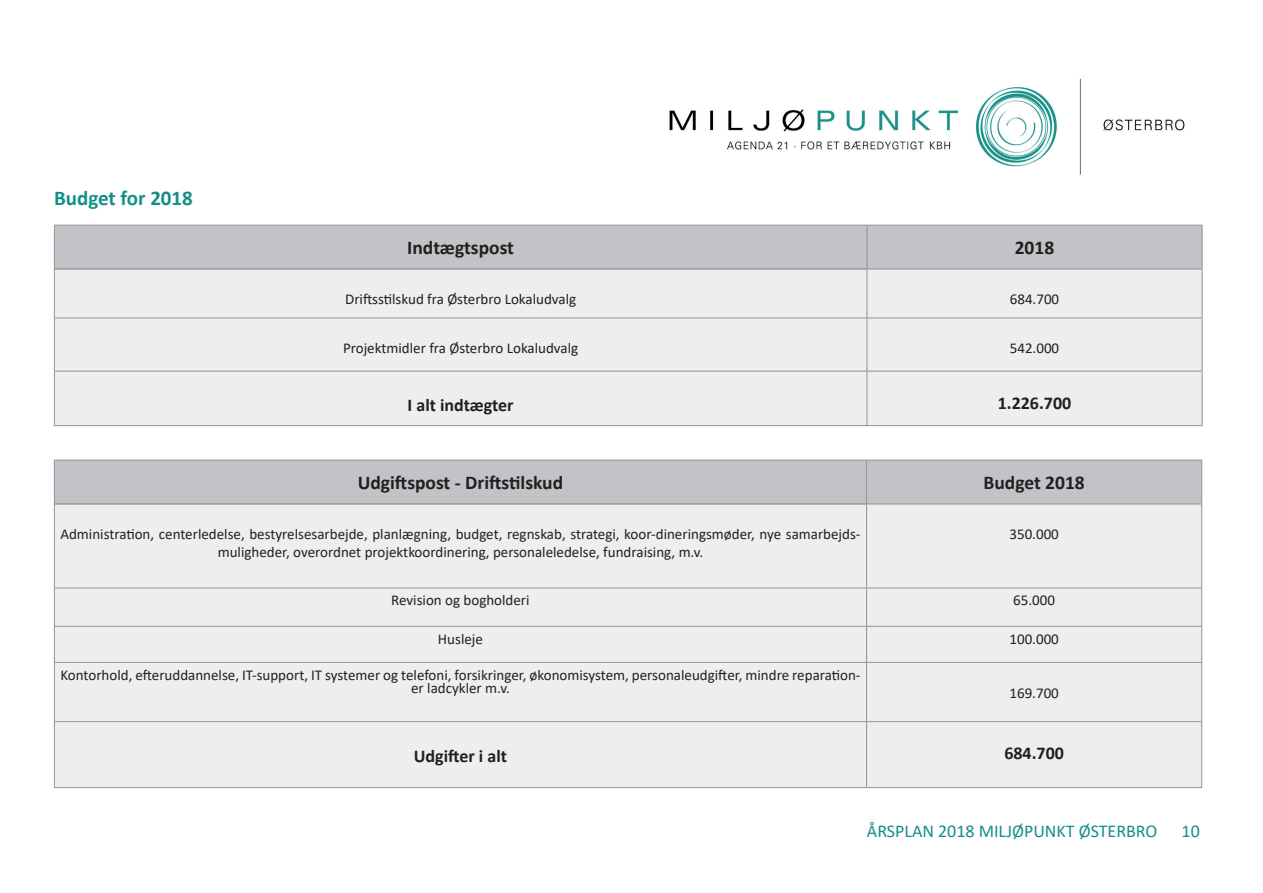
<style>
.page{position:relative;width:1263px;height:893px;background:#fff}
.page>*{position:absolute;margin:0;border:0;box-sizing:border-box;transform-origin:0 0}
.t1{font:700 21px "Calibri";color:#148f88}
.t2{font:700 19.5px "Calibri";color:#231f20}
.t3{font:700 18px "Calibri";color:#231f20}
.t4{font:18px "Calibri";color:#148f88}
.t5{font:15px/18px "Calibri";color:#231f20;text-align:center}
</style>
<div class="page">
<img style="left:669px;top:78px;width:516px;height:97px">
<div style="left:55px;top:226px;width:1147px;height:43px;background:#c2c3c6"></div>
<div style="left:55px;top:270px;width:1147px;height:155px;background:#eeeeef"></div>
<hr style="left:54px;top:225px;width:813px;height:1px;background:#919396">
<hr style="left:54px;top:226px;width:1px;height:43px;background:#919396">
<hr style="left:1202px;top:371px;width:1px;height:54px;background:#919396">
<hr style="left:867px;top:425px;width:335px;height:1px;background:#919396">
<hr style="left:55px;top:269px;width:811px;height:1px;background:#7c7e81">
<hr style="left:54px;top:269px;width:1px;height:49px;background:#919396">
<hr style="left:54px;top:318px;width:813px;height:1px;background:#919396">
<hr style="left:54px;top:318px;width:1px;height:53px;background:#919396">
<hr style="left:54px;top:371px;width:813px;height:1px;background:#919396">
<hr style="left:54px;top:371px;width:1px;height:54px;background:#919396">
<hr style="left:866px;top:371px;width:1px;height:54px;background:#919396">
<hr style="left:54px;top:425px;width:813px;height:1px;background:#919396">
<hr style="left:867px;top:225px;width:335px;height:1px;background:#919396">
<hr style="left:866px;top:226px;width:1px;height:43px;background:#919396">
<hr style="left:1202px;top:226px;width:1px;height:43px;background:#919396">
<hr style="left:866px;top:269px;width:336px;height:1px;background:#919396">
<hr style="left:866px;top:269px;width:1px;height:49px;background:#919396">
<hr style="left:1202px;top:269px;width:1px;height:49px;background:#919396">
<hr style="left:867px;top:318px;width:335px;height:1px;background:#919396">
<hr style="left:866px;top:318px;width:1px;height:53px;background:#919396">
<hr style="left:1202px;top:318px;width:1px;height:53px;background:#919396">
<hr style="left:867px;top:371px;width:335px;height:1px;background:#919396">
<div style="left:55px;top:461px;width:1146px;height:43px;background:#c2c3c6"></div>
<div style="left:55px;top:505px;width:1146px;height:282px;background:#eeeeef"></div>
<hr style="left:1201px;top:722px;width:1px;height:65px;background:#919396">
<hr style="left:866px;top:787px;width:336px;height:1px;background:#919396">
<hr style="left:1201px;top:663px;width:1px;height:58px;background:#919396">
<hr style="left:866px;top:721px;width:336px;height:1px;background:#919396">
<hr style="left:1201px;top:627px;width:1px;height:35px;background:#919396">
<hr style="left:866px;top:662px;width:336px;height:1px;background:#919396">
<hr style="left:1201px;top:588px;width:1px;height:38px;background:#919396">
<hr style="left:866px;top:626px;width:336px;height:1px;background:#919396">
<hr style="left:1201px;top:504px;width:1px;height:84px;background:#919396">
<hr style="left:866px;top:588px;width:336px;height:1px;background:#919396">
<hr style="left:866px;top:460px;width:336px;height:1px;background:#919396">
<hr style="left:1201px;top:460px;width:1px;height:44px;background:#919396">
<hr style="left:866px;top:504px;width:336px;height:1px;background:#919396">
<hr style="left:54px;top:460px;width:812px;height:1px;background:#919396">
<hr style="left:54px;top:460px;width:1px;height:44px;background:#919396">
<hr style="left:866px;top:460px;width:1px;height:44px;background:#919396">
<hr style="left:55px;top:504px;width:811px;height:1px;background:#7c7e81">
<hr style="left:54px;top:504px;width:1px;height:84px;background:#919396">
<hr style="left:866px;top:504px;width:1px;height:84px;background:#919396">
<hr style="left:54px;top:588px;width:812px;height:1px;background:#919396">
<hr style="left:54px;top:588px;width:1px;height:38px;background:#919396">
<hr style="left:866px;top:588px;width:1px;height:38px;background:#919396">
<hr style="left:54px;top:626px;width:812px;height:1px;background:#919396">
<hr style="left:54px;top:627px;width:1px;height:35px;background:#919396">
<hr style="left:866px;top:627px;width:1px;height:35px;background:#919396">
<hr style="left:54px;top:662px;width:812px;height:1px;background:#919396">
<hr style="left:54px;top:663px;width:1px;height:58px;background:#919396">
<hr style="left:866px;top:663px;width:1px;height:58px;background:#919396">
<hr style="left:54px;top:721px;width:812px;height:1px;background:#919396">
<hr style="left:54px;top:722px;width:1px;height:65px;background:#919396">
<hr style="left:866px;top:722px;width:1px;height:65px;background:#919396">
<hr style="left:54px;top:787px;width:812px;height:1px;background:#919396">
<h1 class="t1" style="left:54px;top:183px;width:140px">Budget for 2018</h1>
<h2 class="t2" style="left:407px;top:234px;width:108px">Indtægtspost</h2>
<h2 class="t2" style="left:1015px;top:234px;width:41px">2018</h2>
<p class="t5" style="left:345px;top:290px;width:233px">Driftsstilskud fra Østerbro Lokaludvalg</p>
<p class="t5" style="left:1010px;top:290px;width:51px">684.700</p>
<p class="t5" style="left:343px;top:339px;width:237px">Projektmidler fra Østerbro Lokaludvalg</p>
<p class="t5" style="left:1010px;top:339px;width:51px">542.000</p>
<p class="t3" style="left:408px;top:392px;width:108px">I alt indtægter</p>
<p class="t3" style="left:998px;top:390px;width:75px">1.226.700</p>
<h2 class="t2" style="left:358px;top:469px;width:207px">Udgiftspost - Driftstilskud</h2>
<h2 class="t2" style="left:983px;top:469px;width:103px">Budget 2018</h2>
<p class="t5" style="left:60px;top:525px;width:802px">Administration, centerledelse, bestyrelsesarbejde, planlægning, budget, regnskab, strategi, koor-dineringsmøder, nye samarbejds&shy;muligheder, overordnet projektkoordinering, personaleledelse, fundraising, m.v.</p>
<p class="t5" style="left:1009px;top:525px;width:51px">350.000</p>
<p class="t5" style="left:391px;top:591px;width:140px">Revision og bogholderi</p>
<p class="t5" style="left:1013px;top:591px;width:43px">65.000</p>
<p class="t5" style="left:438px;top:629px;width:47px">Husleje</p>
<p class="t5" style="left:1009px;top:629px;width:51px">100.000</p>
<p class="t5" style="left:60px;top:667px;width:802px;line-height:13.5px">Kontorhold, efteruddannelse, IT-support, IT systemer og telefoni, forsikringer, økonomisystem, personaleudgifter, mindre reparation&shy;er ladcykler m.v.</p>
<p class="t5" style="left:1009px;top:683px;width:51px">169.700</p>
<p class="t3" style="left:414px;top:743px;width:95px">Udgifter i alt</p>
<p class="t3" style="left:1004px;top:741px;width:61px">684.700</p>
<p class="t4" style="left:867px;top:822px;width:292px">ÅRSPLAN 2018 MILJØPUNKT ØSTERBRO</p>
<p class="t4" style="left:1181px;top:822px;width:20px">10</p>
</div>
